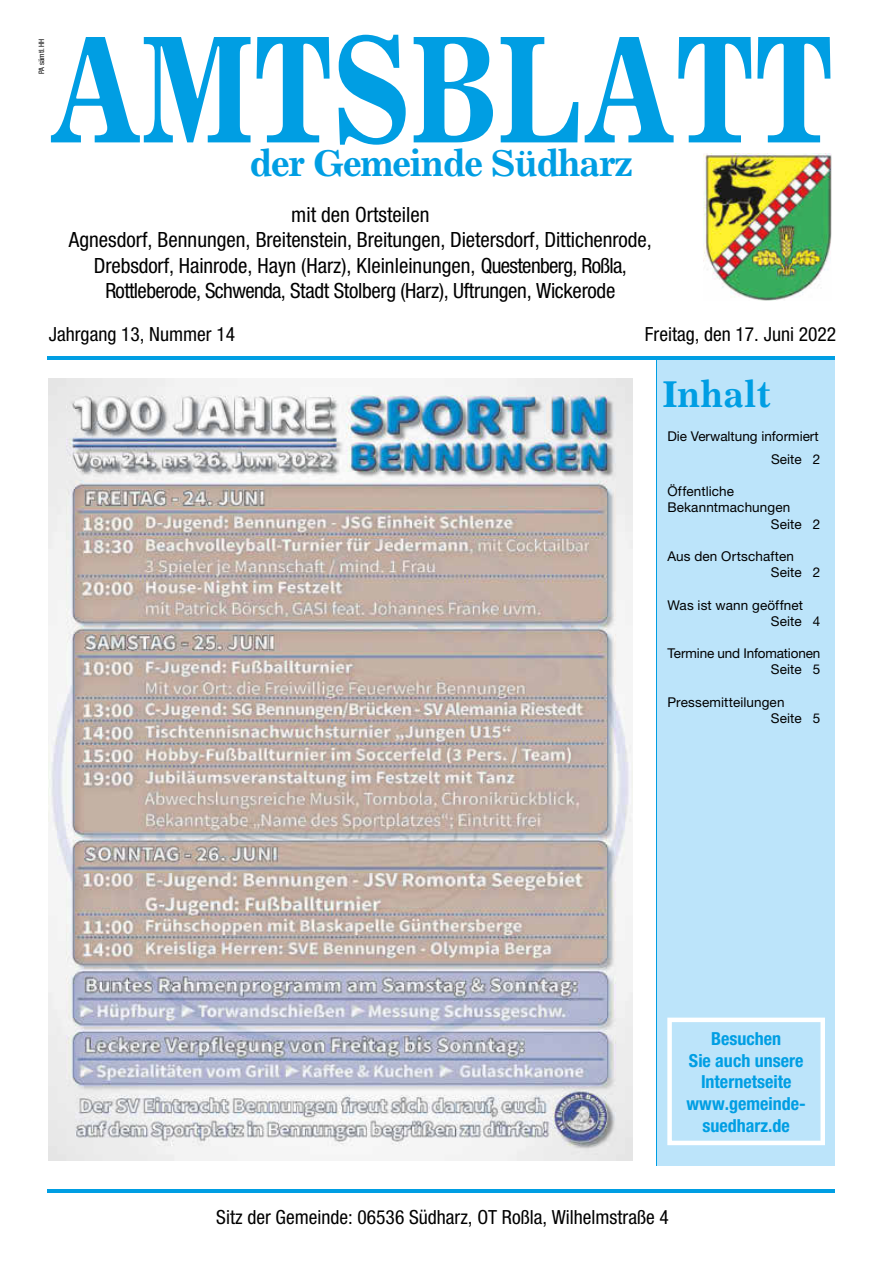
<style>
.page{position:relative;width:881px;height:1263px;background:#fff}
.page>*{position:absolute;margin:0;border:0;box-sizing:border-box;transform-origin:0 0}
.t1{font:700 154.05px "Excelsior";color:#009ee3;scale:.77 1}
.t2{font:700 37.5px "Excelsior";letter-spacing:-.035em;color:#009ee3}
.t3{font:condensed 21px/25.2px "Helvetica Neue LT";letter-spacing:-.005em;color:#000;text-align:center}
.t4{font:condensed 19.5px "Helvetica Neue LT";color:#000}
.t5{font:700 condensed 18px/21.6px "Helvetica Neue LT";color:#009ee3;text-align:center}
.t6{font:13.5px/16.2px "Helvetica Neue LT";letter-spacing:.005em;color:#000}
.t7{font:condensed 7.5px "Helvetica Neue LT";color:#000}
</style>
<div class="page">
<div style="left:656px;top:357px;width:178px;height:808px;background:#bce4fa"></div>
<hr style="left:47px;top:1190px;width:787px;height:3px;background:#009ee3">
<hr style="left:47px;top:357px;width:787px;height:3px;background:#009ee3">
<hr style="left:655px;top:357px;width:1px;height:808px;background:#009ee3">
<svg style="left:667px;top:1017px;width:157px;height:128px"></svg>
<img style="left:703px;top:153px;width:128px;height:148px">
<img style="left:49px;top:378px;width:583px;height:783px">
<h1 class="t1" style="left:49px;top:1px;width:1019px">AMTSBLATT</h1>
<p class="t7" style="left:37px;top:74px;width:37px;rotate:-90deg">PA sämtl. HH</p>
<h2 class="t2" style="left:249px;top:142px;width:385px">der Gemeinde Südharz</h2>
<p class="t3" style="left:69px;top:202px;width:584px">mit den Ortsteilen<br>Agnesdorf, Bennungen, Breitenstein, Breitungen, Dietersdorf, Dittichenrode, Drebsdorf, Hainrode, Hayn (Harz), Kleinleinungen, Questenberg, Roßla, Rottleberode, Schwenda, Stadt Stolberg (Harz), Uftrungen, Wickerode</p>
<p class="t4" style="left:49px;top:323px;width:188px">Jahrgang 13, Nummer 14</p>
<p class="t4" style="left:644px;top:323px;width:193px">Freitag, den 17. Juni 2022</p>
<h2 class="t2" style="left:662px;top:372px;width:110px">Inhalt</h2>
<p class="t6" style="left:667px;top:425px;width:154px;line-height:22.5px;text-align:right">Die Verwaltung informiert<br>Seite 2</p>
<p class="t6" style="left:667px;top:483px;width:68px">Öffentliche</p>
<p class="t6" style="left:667px;top:499px;width:124px">Bekanntmachungen</p>
<p class="t6" style="left:770px;top:515px;width:51px">Seite 2</p>
<p class="t6" style="left:770px;top:548px;width:51px;text-indent:-103px">Aus den Ortschaften<br>Seite 2</p>
<p class="t6" style="left:770px;top:596px;width:51px;text-indent:-103px">Was ist wann geöffnet<br>Seite 4</p>
<p class="t6" style="left:667px;top:645px;width:155px;text-align:right">Termine und Infomationen<br>Seite 5</p>
<p class="t6" style="left:770px;top:694px;width:51px;text-indent:-103px">Pressemitteilungen<br>Seite 5</p>
<p class="t5" style="left:686px;top:1028px;width:120px">Besuchen<br>Sie auch unsere<br>Internetseite www.gemeinde&shy;suedharz.de</p>
<p class="t4" style="left:216px;top:1205px;width:454px">Sitz der Gemeinde: 06536 Südharz, OT Roßla, Wilhelmstraße 4</p>
</div>
